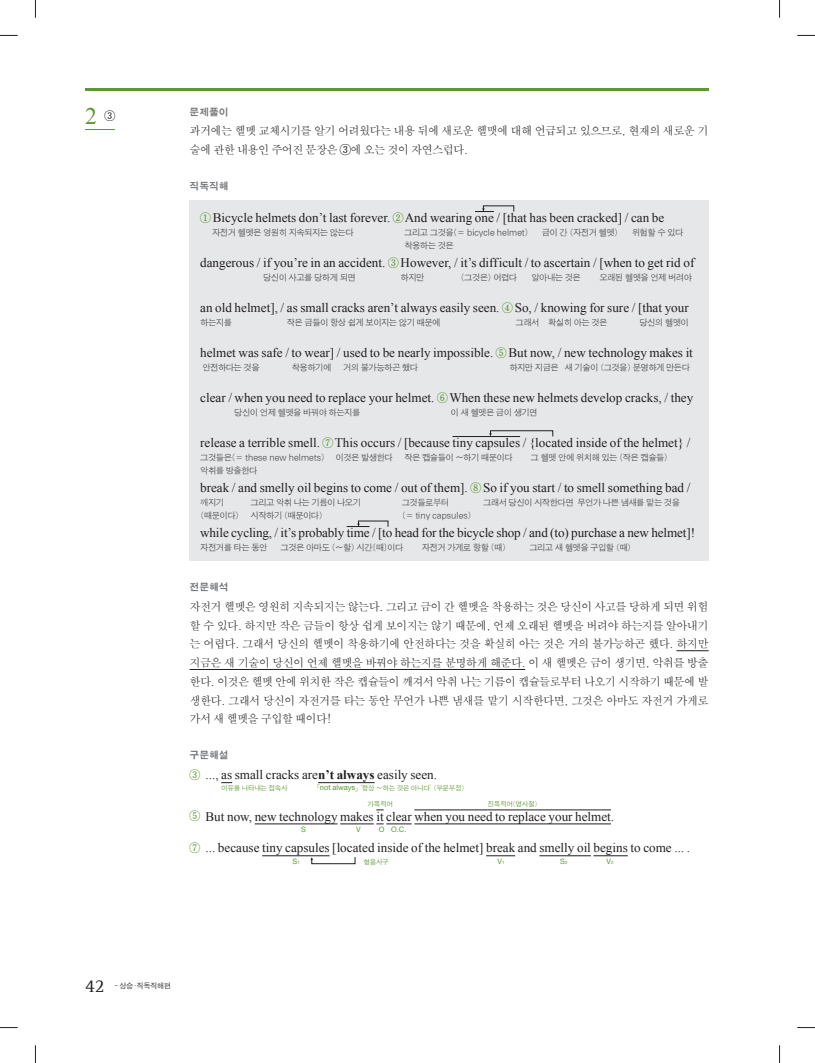
<style>
.page{position:relative;width:815px;height:1063px;background:#fff}
.page>*{position:absolute;margin:0;border:0;box-sizing:border-box;transform-origin:0 0}
.t1{font:23.75px "Times New Roman";color:#5c9731}
.t2{font:18.75px "Rotis Serif";color:#231f20}
.t3{font:13.12px "Times New Roman";color:#231f20}
.t4{font:11.5px/18.8px "SMSS Myung Jo Std Regular KS Cpc EUC H";letter-spacing:-.07em;color:#231f20}
.t5{font:10px "SMK Gothic Std Regular KS Cpc EUC H";color:#76787b}
.t6{font:8.75px "SMJ Gothic Std Regular KS Cpc EUC H";letter-spacing:-.07em;color:#4b4c4d;scale:.96 1}
.t7{font:7.5px "Helvetica Neue";color:#5c9731}
.t8{font:7.5px "SMJ Gothic Std Regular KS Cpc EUC H";letter-spacing:-.06em;color:#231f20;scale:.96 1}
.t9{font:6.88px "SMJ Gothic Std Regular KS Cpc EUC H";letter-spacing:-.06em;color:#5c9731}
.s1{font-family:"SMSS Myung Jo Std Regular KS Cpc EUC H";font-size:11px;color:#5c9731}
.s2{font-weight:700}
.s3{font-family:"Helvetica Neue";font-size:7.5px}
.s4{font-size:4.38px}
</style>
<div class="page">
<hr style="left:85px;top:89px;width:624px;height:2px;background:#5c9731">
<hr style="left:676px;top:651px;width:33px;height:1px;background:#231f20">
<hr style="left:190px;top:669px;width:335px;height:1px;background:#231f20">
<hr style="left:318px;top:782px;width:57px;height:1px;background:#231f20">
<hr style="left:255px;top:824px;width:83px;height:1px;background:#231f20">
<hr style="left:340px;top:824px;width:34px;height:1px;background:#231f20">
<svg style="left:376px;top:824px;width:36px;height:1px"></svg>
<hr style="left:414px;top:824px;width:197px;height:1px;background:#231f20">
<hr style="left:262px;top:856px;width:68px;height:1px;background:#231f20">
<svg style="left:486px;top:856px;width:29px;height:1px"></svg>
<hr style="left:539px;top:856px;width:52px;height:1px;background:#231f20">
<hr style="left:594px;top:856px;width:34px;height:1px;background:#231f20">
<hr style="left:85px;top:129px;width:30px;height:1px;background:#5c9731">
<div style="left:190px;top:201px;width:519px;height:360px;background:#e6e7e9"></div>
<hr style="left:453px;top:436px;width:67px;height:1px;background:#231f20">
<hr style="left:414px;top:810px;width:197px;height:1px;background:#231f20">
<svg style="left:310px;top:857px;width:45px;height:7px"></svg>
<svg style="left:475px;top:206px;width:39px;height:6px"></svg>
<svg style="left:489px;top:430px;width:64px;height:7px"></svg>
<svg style="left:347px;top:521px;width:41px;height:6px"></svg>
<svg style="left:0;top:35px;width:18px;height:1px"></svg>
<svg style="left:797px;top:35px;width:18px;height:1px"></svg>
<svg style="left:0;top:1027px;width:18px;height:1px"></svg>
<svg style="left:797px;top:1027px;width:18px;height:1px"></svg>
<svg style="left:35px;top:0;width:1px;height:18px"></svg>
<svg style="left:35px;top:1045px;width:1px;height:18px"></svg>
<svg style="left:779px;top:0;width:1px;height:18px"></svg>
<svg style="left:779px;top:1045px;width:1px;height:18px"></svg>
<h1 class="t1" style="left:85px;top:102px;width:32px">2 <sup>③</sup></h1>
<p class="t5" style="left:190px;top:108px;width:41px">문제풀이</p>
<p class="t4" style="left:190px;top:122px;width:521px">과거에는 헬멧 교체시기를 알기 어려웠다는 내용 뒤에 새로운 헬맷에 대해 언급되고 있으므로, 현재의 새로운 기 술에 관한 내용인 주어진 문장은 ③에 오는 것이 자연스럽다.</p>
<p class="t5" style="left:190px;top:181px;width:41px">직독직해</p>
<p class="t3" style="left:200px;top:210px;width:466px"><span class="s1">①</span> Bicycle helmets don’t last forever. <span class="s1">②</span> And wearing one / [that has been cracked] / can be</p>
<p class="t3" style="left:200px;top:255px;width:496px">dangerous / if you’re in an accident. <span class="s1">③</span> However, / it’s difficult / to ascertain / [when to get rid of</p>
<p class="t3" style="left:200px;top:300px;width:490px">an old helmet], / as small cracks aren’t always easily seen. <span class="s1">④</span> So, / knowing for sure / [that your</p>
<p class="t3" style="left:200px;top:345px;width:494px">helmet was safe / to wear] / used to be nearly impossible. <span class="s1">⑤</span> But now, / new technology makes it</p>
<p class="t3" style="left:200px;top:390px;width:495px">clear / when you need to replace your helmet. <span class="s1">⑥</span> When these new helmets develop cracks, / they</p>
<p class="t3" style="left:200px;top:435px;width:492px">release a terrible smell. <span class="s1">⑦</span> This occurs / [because tiny capsules / {located inside of the helmet} /</p>
<p class="t3" style="left:200px;top:480px;width:492px">break / and smelly oil begins to come / out of them]. <span class="s1">⑧</span> So if you start / to smell something bad /</p>
<p class="t3" style="left:200px;top:525px;width:496px">while cycling, / it’s probably time / [to head for the bicycle shop / and (to) purchase a new helmet]!</p>
<p class="t6" style="left:212px;top:229px;width:149px">자전거 헬멧은 영원히 지속되지는 않는다</p>
<p class="t6" style="left:404px;top:229px;width:131px">그리고 그것을(= bicycle helmet)</p>
<p class="t6" style="left:542px;top:229px;width:81px">금이 간 (자전거 헬멧)</p>
<p class="t6" style="left:632px;top:229px;width:55px">위험할 수 있다</p>
<p class="t6" style="left:404px;top:241px;width:53px">착용하는 것은</p>
<p class="t6" style="left:263px;top:274px;width:98px">당신이 사고를 당하게 되면</p>
<p class="t6" style="left:401px;top:274px;width:27px">하지만</p>
<p class="t6" style="left:461px;top:274px;width:61px">(그것은) 어렵다</p>
<p class="t6" style="left:531px;top:274px;width:53px">알아내는 것은</p>
<p class="t6" style="left:599px;top:274px;width:98px">오래된 헬멧을 언제 버려야</p>
<p class="t6" style="left:200px;top:319px;width:35px">하는지를</p>
<p class="t6" style="left:287px;top:319px;width:162px">작은 금들이 항상 쉽게 보이지는 않기 때문에</p>
<p class="t6" style="left:516px;top:319px;width:97px">그래서 확실히 아는 것은</p>
<p class="t6" style="left:639px;top:319px;width:53px">당신의 헬멧이</p>
<p class="t6" style="left:202px;top:364px;width:61px">안전하다는 것을</p>
<p class="t6" style="left:292px;top:364px;width:43px">착용하기에</p>
<p class="t6" style="left:343px;top:364px;width:80px">거의 불가능하곤 했다</p>
<p class="t6" style="left:509px;top:364px;width:190px">하지만 지금은 새 기술이 (그것을) 분명하게 만든다</p>
<p class="t6" style="left:234px;top:409px;width:133px">당신이 언제 헬멧을 바꿔야 하는지를</p>
<p class="t6" style="left:451px;top:409px;width:92px">이 새 헬멧은 금이 생기면</p>
<p class="t6" style="left:200px;top:454px;width:202px">그것들은(= these new helmets) 이것은 발생한다</p>
<p class="t6" style="left:404px;top:454px;width:114px">작은 캡슐들이 ~하기 때문이다</p>
<p class="t6" style="left:531px;top:454px;width:145px">그 헬멧 안에 위치해 있는 (작은 캡슐들)</p>
<p class="t6" style="left:200px;top:466px;width:61px">악취를 방출한다</p>
<p class="t6" style="left:200px;top:499px;width:27px">깨지기</p>
<p class="t6" style="left:251px;top:499px;width:117px">그리고 악취 나는 기름이 나오기</p>
<p class="t6" style="left:402px;top:499px;width:51px">그것들로부터</p>
<p class="t6" style="left:483px;top:499px;width:207px">그래서 당신이 시작한다면 무언가 나쁜 냄새를 맡는 것을</p>
<p class="t6" style="left:200px;top:511px;width:42px">(때문이다)</p>
<p class="t6" style="left:251px;top:511px;width:77px">시작하기 (때문이다)</p>
<p class="t6" style="left:402px;top:511px;width:74px">(= tiny capsules)</p>
<p class="t6" style="left:200px;top:544px;width:72px">자전거를 타는 동안</p>
<p class="t6" style="left:281px;top:544px;width:130px">그것은 아마도 (~할) 시간[때]이다</p>
<p class="t6" style="left:422px;top:544px;width:89px">자전거 가게로 향할 (때)</p>
<p class="t6" style="left:529px;top:544px;width:108px">그리고 새 헬멧을 구입할 (때)</p>
<p class="t5" style="left:190px;top:582px;width:41px">전문해석</p>
<p class="t4" style="left:190px;top:598px;width:521px;text-align:justify">자전거 헬멧은 영원히 지속되지는 않는다. 그리고 금이 간 헬멧을 착용하는 것은 당신이 사고를 당하게 되면 위험 할 수 있다. 하지만 작은 금들이 항상 쉽게 보이지는 않기 때문에, 언제 오래된 헬멧을 버려야 하는지를 알아내기 는 어렵다. 그래서 당신의 헬멧이 착용하기에 안전하다는 것을 확실히 아는 것은 거의 불가능하곤 했다. 하지만 지금은 새 기술이 당신이 언제 헬멧을 바꿔야 하는지를 분명하게 해준다. 이 새 헬멧은 금이 생기면, 악취를 방출 한다. 이것은 헬멧 안에 위치한 작은 캡슐들이 깨져서 악취 나는 기름이 캡슐들로부터 나오기 시작하기 때문에 발 생한다. 그래서 당신이 자전거를 타는 동안 무언가 나쁜 냄새를 맡기 시작한다면, 그것은 아마도 자전거 가게로 가서 새 헬멧을 구입할 때이다!</p>
<p class="t5" style="left:190px;top:750px;width:41px">구문해설</p>
<p class="t3" style="left:190px;top:768px;width:249px"><span class="s1">③</span> ..., as small cracks are<span class="s2">n’t always</span> easily seen.</p>
<p class="t9" style="left:221px;top:785px;width:68px">이유를 나타내는 접속사</p>
<p class="t9" style="left:317px;top:785px;width:149px">「<span class="s3">not always</span>」 ‘항상 ~하는 것은 아니다’ (부분부정)</p>
<p class="t9" style="left:368px;top:801px;width:27px">가목적어</p>
<p class="t9" style="left:488px;top:801px;width:52px">진목적어(명사절)</p>
<p class="t3" style="left:190px;top:809px;width:426px"><span class="s1">⑤</span> But now, new technology makes it clear when you need to replace your helmet.</p>
<p class="t7" style="left:301px;top:826px;width:6px">S</p>
<p class="t7" style="left:356px;top:826px;width:6px">V</p>
<p class="t7" style="left:379px;top:826px;width:29px">O O.C.</p>
<p class="t3" style="left:190px;top:841px;width:502px"><span class="s1">⑦</span> ... because tiny capsules [located inside of the helmet] break and smelly oil begins to come ... .</p>
<p class="t7" style="left:293px;top:859px;width:9px">S<span class="s4">1</span></p>
<p class="t9" style="left:363px;top:858px;width:27px">형용사구</p>
<p class="t7" style="left:498px;top:859px;width:9px">V<span class="s4">1</span></p>
<p class="t7" style="left:560px;top:859px;width:9px">S<span class="s4">2</span></p>
<p class="t7" style="left:607px;top:859px;width:9px">V<span class="s4">2</span></p>
<h2 class="t2" style="left:85px;top:978px;width:21px">42</h2>
<p class="t8" style="left:114px;top:982px;width:60px">- 상승ㆍ직독직해편</p>
</div>
